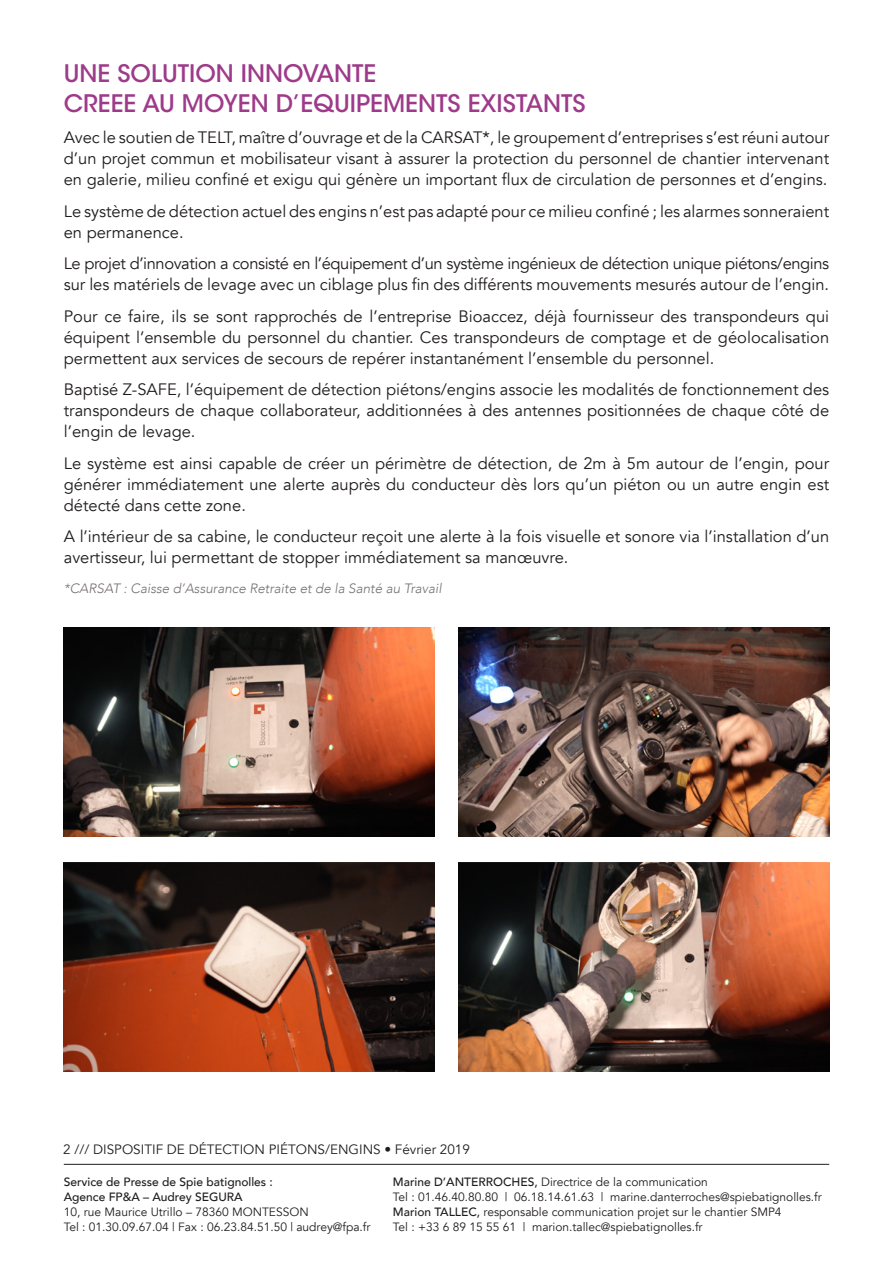
<style>
.page{position:relative;width:893px;height:1263px;background:#fff}
.page>*{position:absolute;margin:0;border:0;box-sizing:border-box;transform-origin:0 0}
.t1{font:500 24px/30px "ITC Avant Garde Std";color:#9e3a8a}
.t2{font:16.5px/21px "Avenir";color:#201c1d;text-align:justify}
.t3{font:16.5px/21px "Avenir";letter-spacing:-.025em;color:#201c1d}
.t4{font:italic 300 13.5px "Avenir";color:#776f70}
.t5{font:13.5px "Avenir";color:#201c1d}
.t6{font:12px/15px "Avenir";color:#201c1d}
.t7{font:500 12px/15px "Avenir";color:#201c1d}
.s1{font-weight:500}
</style>
<div class="page">
<hr style="left:64px;top:1164px;width:765px;height:1px;background:#231f20">
<img style="left:64px;top:627px;width:371px;height:209px">
<img style="left:64px;top:862px;width:371px;height:209px">
<img style="left:458px;top:627px;width:371px;height:209px">
<img style="left:458px;top:862px;width:371px;height:209px">
<p class="t1" style="left:64px;top:58px;width:523px">UNE SOLUTION INNOVANTE<br>CREEE AU MOYEN D’EQUIPEMENTS EXISTANTS</p>
<p class="t2" style="left:64px;top:127px;width:767px">Avec le soutien de TELT, maître d’ouvrage et de la CARSAT*, le groupement d’entreprises s’est réuni autour d’un projet commun et mobilisateur visant à assurer la protection du personnel de chantier intervenant en galerie, milieu confiné et exigu qui génère un important flux de circulation de personnes et d’engins.</p>
<p class="t2" style="left:64px;top:201px;width:767px">Le système de détection actuel des engins n’est pas adapté pour ce milieu confiné ; les alarmes sonneraient en permanence.</p>
<p class="t3" style="left:64px;top:253px;width:767px">Le projet d’innovation a consisté en l’équipement d’un système ingénieux de détection unique piétons/engins sur les matériels de levage avec un ciblage plus fin des différents mouvements mesurés autour de l’engin.</p>
<p class="t2" style="left:64px;top:306px;width:767px">Pour ce faire, ils se sont rapprochés de l’entreprise Bioaccez, déjà fournisseur des transpondeurs qui équipent l’ensemble du personnel du chantier. Ces transpondeurs de comptage et de géolocalisation permettent aux services de secours de repérer instantanément l’ensemble du personnel.</p>
<p class="t2" style="left:64px;top:379px;width:767px">Baptisé Z-SAFE, l’équipement de détection piétons/engins associe les modalités de fonctionnement des transpondeurs de chaque collaborateur, additionnées à des antennes positionnées de chaque côté de l’engin de levage.</p>
<p class="t2" style="left:64px;top:453px;width:767px">Le système est ainsi capable de créer un périmètre de détection, de 2m à 5m autour de l’engin, pour générer immédiatement une alerte auprès du conducteur dès lors qu’un piéton ou un autre engin est détecté dans cette zone.</p>
<p class="t2" style="left:64px;top:526px;width:767px">A l’intérieur de sa cabine, le conducteur reçoit une alerte à la fois visuelle et sonore via l’installation d’un avertisseur, lui permettant de stopper immédiatement sa manœuvre.</p>
<p class="t4" style="left:64px;top:580px;width:379px">*CARSAT : Caisse d’Assurance Retraite et de la Santé au Travail</p>
<p class="t5" style="left:63px;top:1141px;width:408px">2 /// DISPOSITIF DE DÉTECTION PIÉTONS/ENGINS • Février 2019</p>
<p class="t7" style="left:64px;top:1174px;width:211px">Service de Presse de Spie batignolles :<br>Agence FP&amp;A – Audrey SEGURA</p>
<p class="t6" style="left:64px;top:1204px;width:308px">10, rue Maurice Utrillo – 78360 MONTESSON<br>Tel : 01.30.09.67.04 | Fax : 06.23.84.51.50 | audrey@fpa.fr</p>
<p class="t6" style="left:393px;top:1174px;width:430px"><span class="s1">Marine D’ANTERROCHES,</span> Directrice de la communication<br>Tel : 01.46.40.80.80 | 06.18.14.61.63 | marine.danterroches@spiebatignolles.fr <span class="s1">Marion TALLEC,</span> responsable communication projet sur le chantier SMP4<br>Tel : +33 6 89 15 55 61 | marion.tallec@spiebatignolles.fr</p>
</div>
